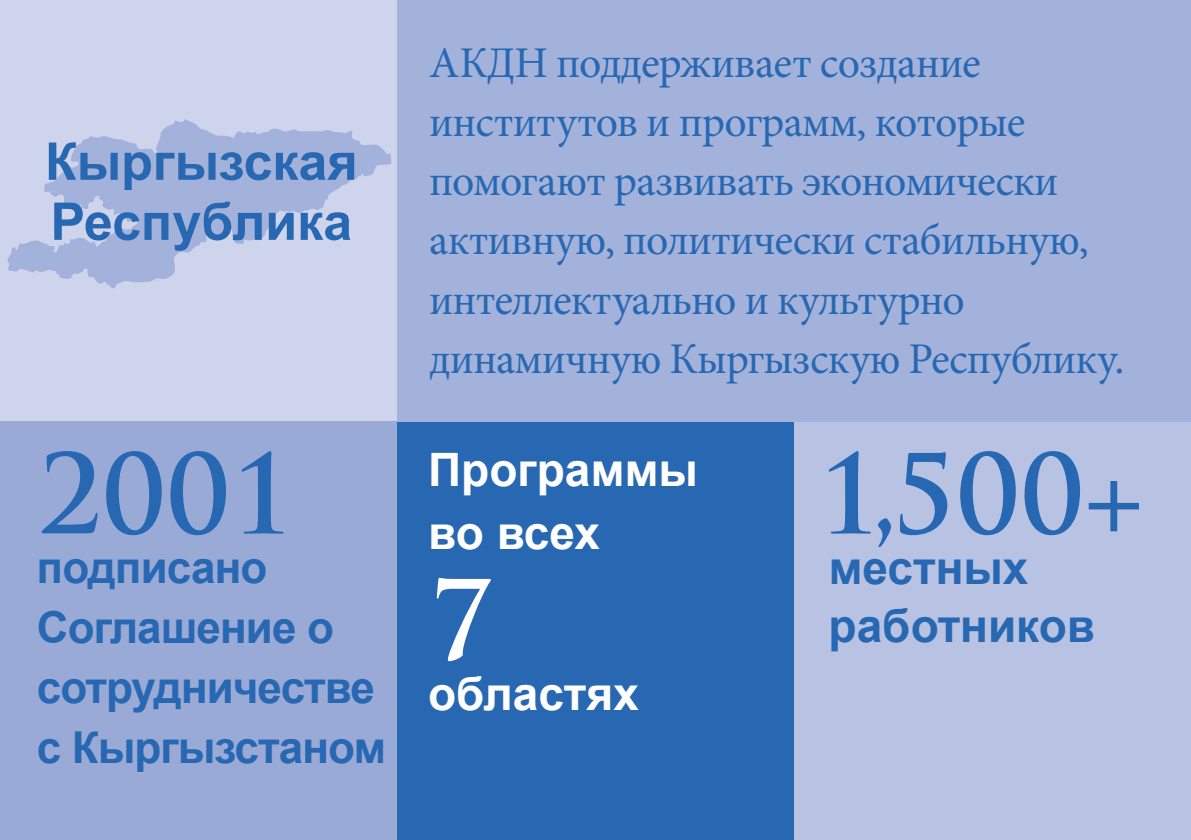
<style>
.page{position:relative;width:1191px;height:840px;background:#fff}
.page>*{position:absolute;margin:0;border:0;box-sizing:border-box;transform-origin:0 0}
.t1{font:700 107.2px "Trajan Pro";color:#2868b2}
.t2{font:700 107.2px "Trajan Pro";color:#fff}
.t3{font:700 52px/60px "Arial";color:#2868b2}
.t4{font:700 46px/62px "Arial";color:#fff}
.t5{font:700 46px/58px "Arial";color:#2868b2}
.t6{font:700 44px/60px "Arial";letter-spacing:-.02em;color:#2868b2}
.t7{font:43.8px/59px "Minion Pro";letter-spacing:-.02em;color:#2868b2}
</style>
<div class="page">
<div style="left:397px;top:421px;width:397px;height:418px;background:#2868b2"></div>
<div style="left:794px;top:421px;width:397px;height:418px;background:#b8c3e3"></div>
<div style="left:0;top:0;width:397px;height:421px;background:#ced4ec"></div>
<div style="left:397px;top:0;width:794px;height:421px;background:#a3b2db"></div>
<svg style="left:7px;top:119px;width:385px;height:169px"></svg>
<div style="left:0;top:421px;width:397px;height:418px;background:#9aaad7"></div>
<p class="t3" style="left:45px;top:133px;width:314px">Кыргызская<br>Республика</p>
<h1 class="t1" style="left:37px;top:427px;width:259px">2001</h1>
<p class="t6" style="left:37px;top:538px;width:351px">подписано<br>Соглашение о сотрудничестве с Кыргызстаном</p>
<p class="t7" style="left:429px;top:34px;width:696px">АКДН поддерживает создание институтов и программ, которые помогают развивать экономически активную, политически стабильную, интеллектуально и культурно динамичную Кыргызскую Республику.</p>
<p class="t4" style="left:428px;top:440px;width:271px">Программы во всех</p>
<h1 class="t2" style="left:429px;top:553px;width:66px">7</h1>
<p class="t4" style="left:428px;top:664px;width:212px">областях</p>
<h1 class="t1" style="left:817px;top:427px;width:327px">1,500+</h1>
<p class="t5" style="left:828px;top:540px;width:268px">местных работников</p>
</div>
